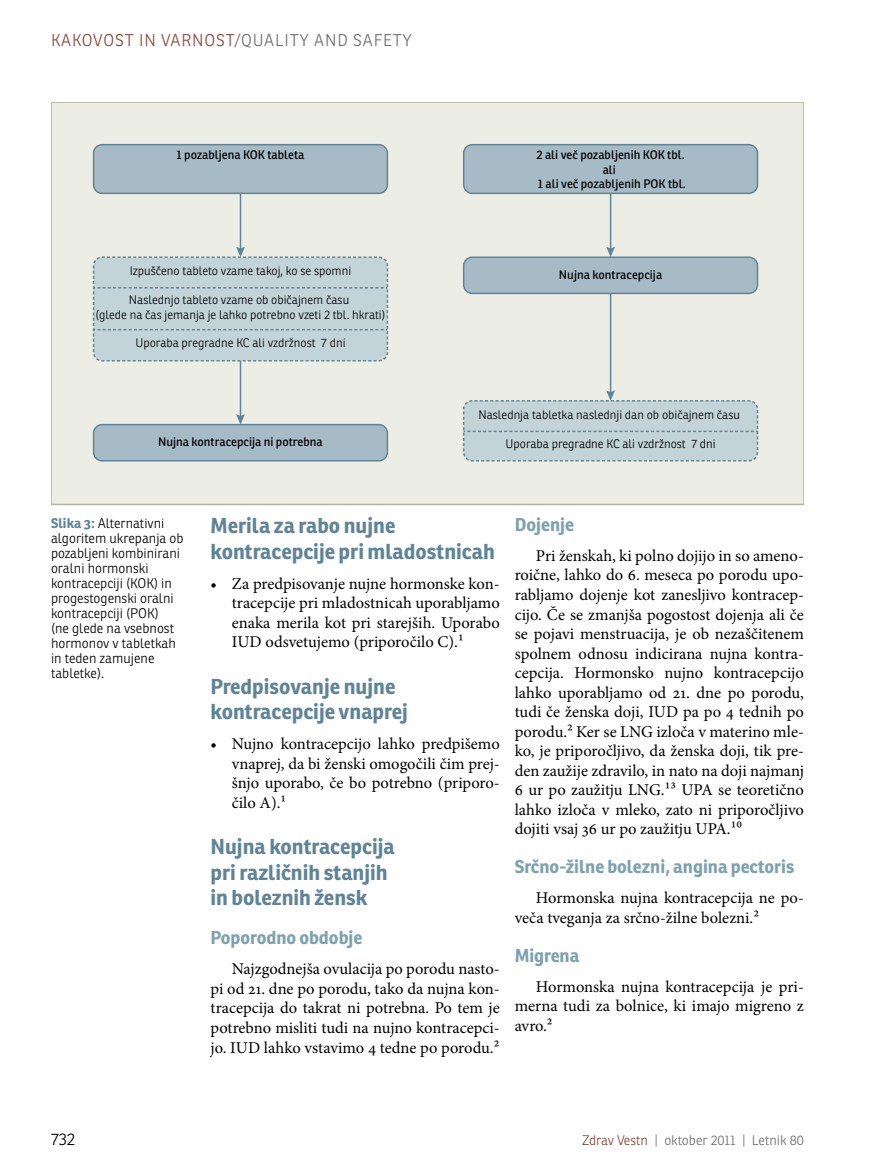
<style>
.page{position:relative;width:872px;height:1166px;background:#fff}
.page>*{position:absolute;margin:0;border:0;box-sizing:border-box;transform-origin:0 0}
.t1{font:700 21px/25.5px "Ronnia";color:#5f8498}
.t2{font:700 18px "Ronnia";color:#7ca2af}
.t3{font:16.5px/19.5px "Minion Pro";color:#000;text-align:justify}
.t4{font:300 16.5px "Ronnia";letter-spacing:.05em;color:#6d6e71}
.t5{font:300 16.5px "Ronnia";color:#8a4638}
.t6{font:300 16.5px "Ronnia";color:#000}
.t7{font:300 13.5px/15px "Ronnia";color:#000}
.t8{font:300 13.5px "Ronnia";color:#6d6e71}
.t9{font:300 12px/14.4px "Ronnia";color:#000;text-align:center}
.t10{font:12px/14.4px "Ronnia";color:#000;text-align:center}
.s1{color:#8a4638}
.s2{font-weight:700;color:#5f8498}
</style>
<div class="page">
<div style="left:51px;top:102px;width:753px;height:402px;background:#ecede5"></div>
<div style="left:94px;top:145px;width:293px;height:48px;background:#a7bbc7;border-radius:9px"></div>
<div style="left:93px;top:144px;width:295px;height:50px;border:1px solid #5f8498;border-radius:9px"></div>
<div style="left:94px;top:257px;width:293px;height:103px;background:#c3d4d8;border-radius:9px"></div>
<div style="left:93px;top:256px;width:295px;height:105px;border:1px dashed #5f8498;border-radius:9px"></div>
<div style="left:94px;top:424px;width:293px;height:36px;background:#a7bbc7;border-radius:9px"></div>
<div style="left:93px;top:424px;width:295px;height:37px;border:1px solid #5f8498;border-radius:9px"></div>
<svg style="left:94px;top:287px;width:293px;height:1px"></svg>
<svg style="left:94px;top:329px;width:293px;height:1px"></svg>
<div style="left:463px;top:145px;width:294px;height:48px;background:#a7bbc7;border-radius:9px"></div>
<div style="left:463px;top:144px;width:295px;height:50px;border:1px solid #5f8498;border-radius:9px"></div>
<div style="left:463px;top:400px;width:294px;height:60px;background:#c3d4d8;border-radius:9px"></div>
<div style="left:463px;top:400px;width:295px;height:61px;border:1px dashed #5f8498;border-radius:9px"></div>
<div style="left:463px;top:257px;width:294px;height:36px;background:#a7bbc7;border-radius:9px"></div>
<div style="left:463px;top:256px;width:295px;height:38px;border:1px solid #5f8498;border-radius:9px"></div>
<svg style="left:463px;top:430px;width:294px;height:2px"></svg>
<hr style="left:240px;top:193px;width:1px;height:57px;background:#5f8498">
<svg style="left:236px;top:247px;width:9px;height:10px"></svg>
<hr style="left:240px;top:360px;width:1px;height:57px;background:#5f8498">
<svg style="left:236px;top:414px;width:9px;height:10px"></svg>
<hr style="left:610px;top:193px;width:1px;height:57px;background:#5f8498">
<svg style="left:606px;top:247px;width:9px;height:10px"></svg>
<hr style="left:610px;top:293px;width:1px;height:100px;background:#5f8498">
<svg style="left:606px;top:390px;width:9px;height:10px"></svg>
<p class="t5" style="left:51px;top:30px;width:32px">Kakovos</p>
<p class="t4" style="left:125px;top:30px;width:288px"><span class="s1">t in varnost</span>/Quality and safety</p>
<p class="t10" style="left:177px;top:148px;width:129px">1 pozabljena KOK tableta</p>
<p class="t9" style="left:130px;top:264px;width:223px">Izpuščeno tableto vzame takoj, ko se spomni</p>
<p class="t9" style="left:96px;top:292px;width:291px">Naslednjo tableto vzame ob običajnem času<br>(glede na čas jemanja je lahko potrebno vzeti 2 tbl. hkrati)</p>
<p class="t9" style="left:135px;top:336px;width:211px">Uporaba pregradne KC ali vzdržnost 7 dni</p>
<p class="t10" style="left:158px;top:434px;width:166px">Nujna kontracepcija ni potrebna</p>
<p class="t10" style="left:536px;top:148px;width:151px">2 ali več pozabljenih KOK tbl. ali<br>1 ali več pozabljenih POK tbl.</p>
<p class="t10" style="left:559px;top:267px;width:105px">Nujna kontracepcija</p>
<p class="t9" style="left:478px;top:407px;width:263px">Naslednja tabletka naslednji dan ob običajnem času</p>
<p class="t9" style="left:505px;top:436px;width:211px">Uporaba pregradne KC ali vzdržnost 7 dni</p>
<p class="t1" style="left:210px;top:512px;width:286px">Merila za rabo nujne kontracepcije pri mladostnicah</p>
<p class="t3" style="left:232px;top:573px;width:269px;text-indent:-21px">• Za predpisovanje nujne hormonske kon&shy;tracepcije pri mladostnicah uporabljamo enaka merila kot pri starejših. Uporabo IUD odsvetujemo (priporočilo C).1</p>
<p class="t1" style="left:210px;top:673px;width:199px">Predpisovanje nujne kontracepcije vnaprej</p>
<p class="t3" style="left:232px;top:734px;width:269px;text-indent:-21px">• Nujno kontracepcijo lahko predpišemo vnaprej, da bi ženski omogočili čim prej&shy;šnjo uporabo, če bo potrebno (priporo&shy;čilo A).1</p>
<p class="t1" style="left:210px;top:833px;width:186px">Nujna kontracepcija pri različnih stanjih in boleznih žensk</p>
<p class="t2" style="left:210px;top:926px;width:153px">Poporodno obdobje</p>
<p class="t3" style="left:210px;top:959px;width:291px;text-indent:21px">Najzgodnejša ovulacija po porodu nasto&shy;pi od 21. dne po porodu, tako da nujna kon&shy;tracepcija do takrat ni potrebna. Po tem je potrebno misliti tudi na nujno kontracepci&shy;jo. IUD lahko vstavimo 4 tedne po porodu.2</p>
<p class="t7" style="left:51px;top:515px;width:134px"><span class="s2">Slika 3:</span> Alternativni algoritem ukrepanja ob pozabljeni kombinirani oralni hormonski kontracepciji (KOK) in progestogenski oralni kontracepciji (POK)<br>(ne glede na vsebnost hormonov v tabletkah in teden zamujene tabletke).</p>
<p class="t2" style="left:514px;top:513px;width:61px">Dojenje</p>
<p class="t3" style="left:514px;top:546px;width:291px;text-indent:21px">Pri ženskah, ki polno dojijo in so ameno&shy;roične, lahko do 6. meseca po porodu upo&shy;rabljamo dojenje kot zanesljivo kontracep&shy;cijo. Če se zmanjša pogostost dojenja ali če se pojavi menstruacija, je ob nezaščitenem spolnem odnosu indicirana nujna kontra&shy;cepcija. Hormonsko nujno kontracepcijo lahko uporabljamo od 21. dne po porodu, tudi če ženska doji, IUD pa po 4 tednih po porodu.2 Ker se LNG izloča v materino mle&shy;ko, je priporočljivo, da ženska doji, tik pre&shy;den zaužije zdravilo, in nato na doji najmanj 6 ur po zaužitju LNG.13 UPA se teoretično lahko izloča v mleko, zato ni priporočljivo dojiti vsaj 36 ur po zaužitju UPA.10</p>
<p class="t2" style="left:514px;top:855px;width:281px">Srčno-žilne bolezni, angina pectoris</p>
<p class="t3" style="left:514px;top:888px;width:291px;text-indent:21px">Hormonska nujna kontracepcija ne po&shy;veča tveganja za srčno-žilne bolezni.2</p>
<p class="t2" style="left:514px;top:943px;width:66px">Migrena</p>
<p class="t3" style="left:514px;top:976px;width:291px;text-indent:21px">Hormonska nujna kontracepcija je pri&shy;merna tudi za bolnice, ki imajo migreno z avro.2</p>
<p class="t6" style="left:51px;top:1128px;width:25px">732</p>
<p class="t8" style="left:582px;top:1131px;width:223px"><span class="s1">Zdrav Vestn</span> | oktober 2011 | Letnik 80</p>
</div>
